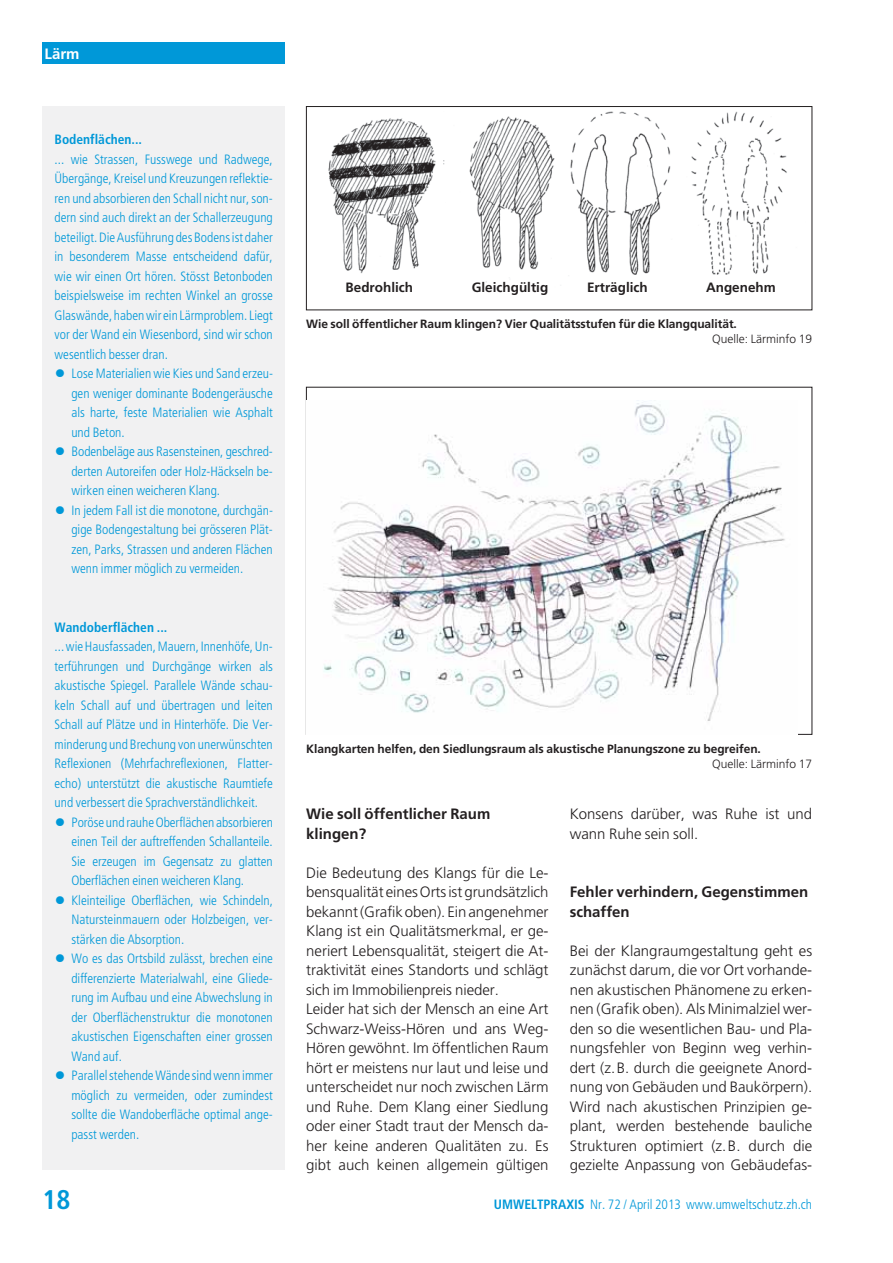
<style>
.page{position:relative;width:893px;height:1263px;background:#fff}
.page>*{position:absolute;margin:0;border:0;box-sizing:border-box;transform-origin:0 0}
.t1{font:700 condensed 27px "Frutiger LT Std";color:#0098d8}
.t2{font:300 15px/19.5px "Frutiger LT Std";color:#231f20}
.t3{font:700 15px/19.5px "Frutiger LT Std";color:#231f20}
.t4{font:700 15px "Frutiger LT Std";color:#fff}
.t5{font:300 condensed 13.5px/19.5px "Frutiger LT Std";color:#0098d8;text-align:justify}
.t6{font:700 13.5px "Frutiger LT Std";color:#231f20}
.t7{font:700 condensed 13.5px "Frutiger LT Std";color:#0098d8}
.t8{font:700 12px "Frutiger LT Std";letter-spacing:-.005em;color:#231f20}
.t9{font:300 12px "Frutiger LT Std";color:#231f20}
.s1{font-size:22.5px}
.s2{font-weight:700}
</style>
<div class="page">
<div style="left:43px;top:43px;width:242px;height:21px;background:#0098d8"></div>
<div style="left:43px;top:106px;width:242px;height:1064px;background:#f1f1f2"></div>
<img style="left:328px;top:111px;width:459px;height:172px">
<div style="left:306px;top:106px;width:506px;height:204px;border:1px solid #231f20"></div>
<img style="left:323px;top:401px;width:462px;height:320px">
<p class="t4" style="left:45px;top:46px;width:37px">Lärm</p>
<p class="t7" style="left:55px;top:133px;width:89px">Bodenflächen...</p>
<p class="t5" style="left:55px;top:150px;width:220px">... wie Strassen, Fusswege und Radwege, Übergänge, Kreisel und Kreuzungen reflektie&shy;ren und absorbieren den Schall nicht nur, son&shy;dern sind auch direkt an der Schallerzeugung beteiligt. Die Ausführung des Bodens ist daher in besonderem Masse entscheidend dafür, wie wir einen Ort hören. Stösst Betonboden beispielsweise im rechten Winkel an grosse Glaswände, haben wir ein Lärmproblem. Liegt vor der Wand ein Wiesenbord, sind wir schon wesentlich besser dran.</p>
<p class="t5" style="left:71px;top:365px;width:203px;text-indent:-17px"><span class="s1">•</span> Lose Materialien wie Kies und Sand erzeu&shy;gen weniger dominante Bodengeräusche als harte, feste Materialien wie Asphalt und Beton.</p>
<p class="t5" style="left:71px;top:443px;width:203px;text-indent:-17px"><span class="s1">•</span> Bodenbeläge aus Rasensteinen, geschred - derten Autoreifen oder Holz-Häckseln be&shy;wirken einen weicheren Klang.</p>
<p class="t5" style="left:71px;top:501px;width:203px;text-indent:-17px"><span class="s1">•</span> In jedem Fall ist die monotone, durchgän&shy;gige Bodengestaltung bei grösseren Plät&shy;zen, Parks, Strassen und anderen Flächen wenn immer möglich zu vermeiden.</p>
<p class="t7" style="left:55px;top:620px;width:114px">Wandoberflächen ...</p>
<p class="t5" style="left:55px;top:638px;width:220px">... wie Hausfassaden, Mauern, Innenhöfe, Un&shy;terführungen und Durchgänge wirken als akustische Spiegel. Parallele Wände schau&shy;keln Schall auf und übertragen und leiten Schall auf Plätze und in Hinterhöfe. Die Ver&shy;minderung und Brechung von unerwünschten Reflexionen (Mehrfachreflexionen, Flatter - echo) unterstützt die akustische Raumtiefe und verbessert die Sprachverständlichkeit.</p>
<p class="t5" style="left:71px;top:813px;width:203px;text-indent:-17px"><span class="s1">•</span> Poröse und rauhe Oberflächen absorbieren einen Teil der auftreffenden Schall anteile.<br>Sie erzeugen im Gegensatz zu glatten Oberflächen einen weicheren Klang.</p>
<p class="t5" style="left:71px;top:891px;width:203px;text-indent:-17px"><span class="s1">•</span> Kleinteilige Oberflächen, wie Schindeln, Natursteinmauern oder Holzbeigen, ver&shy;stärken die Absorption.</p>
<p class="t5" style="left:71px;top:950px;width:203px;text-indent:-17px"><span class="s1">•</span> Wo es das Ortsbild zulässt, brechen eine differenzierte Materialwahl, eine Gliede&shy;rung im Aufbau und eine Abwechslung in der Oberflächenstruktur die monotonen akustischen Eigenschaften einer grossen Wand auf.</p>
<p class="t5" style="left:71px;top:1067px;width:203px;text-indent:-17px"><span class="s1">•</span> Parallel stehende Wände sind wenn immer möglich zu vermeiden, oder zumindest sollte die Wandoberfläche optimal ange&shy;passt werden.</p>
<p class="t6" style="left:346px;top:280px;width:69px">Bedrohlich</p>
<p class="t6" style="left:472px;top:280px;width:78px">Gleichgültig</p>
<p class="t6" style="left:587px;top:280px;width:62px">Erträglich</p>
<p class="t6" style="left:706px;top:280px;width:71px">Angenehm</p>
<p class="t8" style="left:306px;top:318px;width:432px">Wie soll öffentlicher Raum klingen? Vier Qualitätsstufen für die Klangqualität.</p>
<p class="t9" style="left:712px;top:333px;width:102px">Quelle: Lärminfo 19</p>
<p class="t8" style="left:306px;top:743px;width:456px">Klangkarten helfen, den Siedlungsraum als akustische Planungszone zu begreifen.</p>
<p class="t9" style="left:712px;top:758px;width:102px">Quelle: Lärminfo 17</p>
<p class="t3" style="left:306px;top:805px;width:186px">Wie soll öffentlicher Raum klingen?</p>
<p class="t2" style="left:306px;top:863px;width:244px">Die Bedeutung des Klangs für die Le&shy;bensqualität eines Orts ist grundsätzlich bekannt (Grafik oben). Ein angenehmer Klang ist ein Qualitätsmerkmal, er ge&shy;neriert Lebensqualität, steigert die At&shy;traktivität eines Standorts und schlägt sich im Immobilienpreis nieder.<br>Leider hat sich der Mensch an eine Art Schwarz-Weiss-Hören und ans Weg-Hören gewöhnt. Im öffentlichen Raum hört er meistens nur laut und leise und unterscheidet nur noch zwischen Lärm und Ruhe. Dem Klang einer Siedlung oder einer Stadt traut der Mensch da&shy;her keine anderen Qualitäten zu. Es gibt auch keinen allgemein gültigen</p>
<p class="t2" style="left:570px;top:805px;width:244px">Konsens darüber, was Ruhe ist und wann Ruhe sein soll.</p>
<p class="t3" style="left:570px;top:883px;width:240px">Fehler verhindern, Gegenstimmen schaffen</p>
<p class="t2" style="left:570px;top:941px;width:244px;text-align:justify">Bei der Klangraumgestaltung geht es zunächst darum, die vor Ort vorhande&shy;nen akustischen Phänomene zu erken&shy;nen (Grafik oben). Als Minimalziel wer&shy;den so die wesentlichen Bau- und Pla&shy;nungsfehler von Beginn weg verhin&shy;dert (z.B. durch die geeignete Anord&shy;nung von Gebäuden und Baukörpern).<br>Wird nach akustischen Prinzipien ge&shy;plant, werden bestehende bauliche Strukturen optimiert (z.B. durch die gezielte Anpassung von Gebäudefas-</p>
<h1 class="t1" style="left:43px;top:1186px;width:30px">18</h1>
<p class="t5" style="left:494px;top:1195px;width:320px"><span class="s2">UMWELTPRAXIS</span> Nr. 72 / April 2013 www.umweltschutz.zh.ch</p>
</div>
